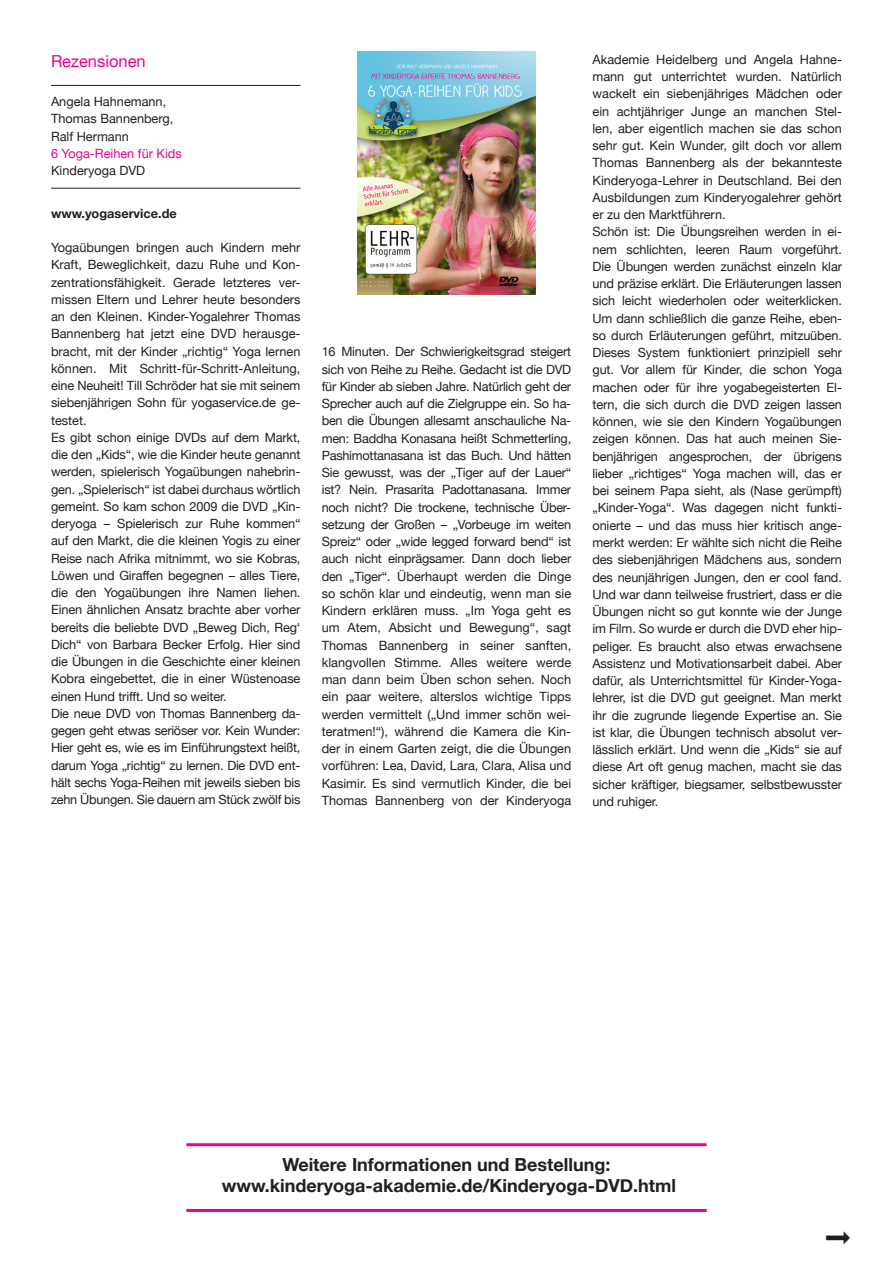
<style>
.page{position:relative;width:893px;height:1263px;background:#fff}
.page>*{position:absolute;margin:0;border:0;box-sizing:border-box;transform-origin:0 0}
.t1{font:700 18px/21.6px "Helvetica Neue";color:#231f20;text-align:center}
.t2{font:16.5px "Helvetica Neue";color:#ed028c}
.t3{font:12.75px/17.2px "Helvetica Neue";letter-spacing:-.01em;color:#231f20}
.t4{font:12.75px "Helvetica Neue";color:#ed028c}
.t5{font:700 12.75px "Helvetica Neue";color:#231f20}
</style>
<div class="page">
<img style="left:357px;top:52px;width:179px;height:242px">
<hr style="left:186px;top:1143px;width:521px;height:3px;background:#ed028c">
<hr style="left:186px;top:1209px;width:521px;height:3px;background:#ed028c">
<hr style="left:51px;top:85px;width:249px;height:1px;background:#231f20">
<hr style="left:51px;top:188px;width:249px;height:1px;background:#231f20">
<p class="t2" style="left:51px;top:51px;width:96px">Rezensionen</p>
<p class="t3" style="left:51px;top:93px;width:124px">Angela Hahnemann,<br>Thomas Bannenberg,<br>Ralf Hermann</p>
<p class="t4" style="left:51px;top:146px;width:132px">6 Yoga-Reihen für Kids</p>
<p class="t3" style="left:51px;top:162px;width:96px">Kinderyoga DVD</p>
<p class="t5" style="left:51px;top:205px;width:127px">www.yogaservice.de</p>
<p class="t3" style="left:51px;top:239px;width:251px">Yogaübungen bringen auch Kindern mehr Kraft, Beweglichkeit, dazu Ruhe und Kon&shy;zentrationsfähigkeit. Gerade letzteres ver&shy;missen Eltern und Lehrer heute besonders an den Kleinen. Kinder-Yogalehrer Thomas Bannenberg hat jetzt eine DVD herausge&shy;bracht, mit der Kinder „richtig“ Yoga lernen können. Mit Schritt-für-Schritt-Anleitung, eine Neuheit! Till Schröder hat sie mit seinem siebenjährigen Sohn für yogaservice.de ge&shy;testet.<br>Es gibt schon einige DVDs auf dem Markt, die den „Kids“, wie die Kinder heute genannt werden, spielerisch Yogaübungen nahebrin&shy;gen. „Spielerisch“ ist dabei durchaus wörtlich gemeint. So kam schon 2009 die DVD „Kin&shy;deryoga – Spielerisch zur Ruhe kommen“ auf den Markt, die die kleinen Yogis zu einer Reise nach Afrika mitnimmt, wo sie Kobras, Löwen und Giraffen begegnen – alles Tiere, die den Yogaübungen ihre Namen liehen.<br>Einen ähnlichen Ansatz brachte aber vorher bereits die beliebte DVD „Beweg Dich, Reg‘ Dich“ von Barbara Becker Erfolg. Hier sind die Übungen in die Geschichte einer kleinen Kobra eingebettet, die in einer Wüstenoase einen Hund trifft. Und so weiter.<br>Die neue DVD von Thomas Bannenberg da&shy;gegen geht etwas seriöser vor. Kein Wunder:<br>Hier geht es, wie es im Einführungstext heißt, darum Yoga „richtig“ zu lernen. Die DVD ent&shy;hält sechs Yoga-Reihen mit jeweils sieben bis zehn Übungen. Sie dauern am Stück zwölf bis</p>
<p class="t3" style="left:322px;top:343px;width:251px;text-align:justify">16 Minuten. Der Schwierigkeitsgrad steigert sich von Reihe zu Reihe. Gedacht ist die DVD für Kinder ab sieben Jahre. Natürlich geht der Sprecher auch auf die Zielgruppe ein. So ha&shy;ben die Übungen allesamt anschauliche Na&shy;men: Baddha Konasana heißt Schmetterling, Pashimottanasana ist das Buch. Und hätten Sie gewusst, was der „Tiger auf der Lauer“ ist? Nein. Prasarita Padottanasana. Immer noch nicht? Die trockene, technische Über&shy;setzung der Großen – „Vorbeuge im weiten Spreiz“ oder „wide legged forward bend“ ist auch nicht einprägsamer. Dann doch lieber den „Tiger“. Überhaupt werden die Dinge so schön klar und eindeutig, wenn man sie Kindern erklären muss. „Im Yoga geht es um Atem, Absicht und Bewegung“, sagt Thomas Bannenberg in seiner sanften, klangvollen Stimme. Alles weitere werde man dann beim Üben schon sehen. Noch ein paar weitere, alterslos wichtige Tipps werden vermittelt („Und immer schön wei&shy;teratmen!“), während die Kamera die Kin&shy;der in einem Garten zeigt, die die Übungen vorführen: Lea, David, Lara, Clara, Alisa und Kasimir. Es sind vermutlich Kinder, die bei Thomas Bannenberg von der Kinderyoga</p>
<p class="t3" style="left:592px;top:51px;width:251px">Akademie Heidelberg und Angela Hahne&shy;mann gut unterrichtet wurden. Natürlich wackelt ein siebenjähriges Mädchen oder ein achtjähriger Junge an manchen Stel&shy;len, aber eigentlich machen sie das schon sehr gut. Kein Wunder, gilt doch vor allem Thomas Bannenberg als der bekannteste Kinderyoga-Lehrer in Deutschland. Bei den Ausbildungen zum Kinderyogalehrer gehört er zu den Marktführern.<br>Schön ist: Die Übungsreihen werden in ei&shy;nem schlichten, leeren Raum vorgeführt.<br>Die Übungen werden zunächst einzeln klar und präzise erklärt. Die Erläuterungen lassen sich leicht wiederholen oder weiterklicken.<br>Um dann schließlich die ganze Reihe, eben&shy;so durch Erläuterungen geführt, mitzuüben.<br>Dieses System funktioniert prinzipiell sehr gut. Vor allem für Kinder, die schon Yoga machen oder für ihre yogabegeisterten El&shy;tern, die sich durch die DVD zeigen lassen können, wie sie den Kindern Yogaübungen zeigen können. Das hat auch meinen Sie&shy;benjährigen angesprochen, der übrigens lieber „richtiges“ Yoga machen will, das er bei seinem Papa sieht, als (Nase gerümpft) „Kinder-Yoga“. Was dagegen nicht funkti&shy;onierte – und das muss hier kritisch ange&shy;merkt werden: Er wählte sich nicht die Reihe des siebenjährigen Mädchens aus, sondern des neunjährigen Jungen, den er cool fand.<br>Und war dann teilweise frustriert, dass er die Übungen nicht so gut konnte wie der Junge im Film. So wurde er durch die DVD eher hip&shy;peliger. Es braucht also etwas erwachsene Assistenz und Motivationsarbeit dabei. Aber dafür, als Unterrichtsmittel für Kinder-Yoga&shy;lehrer, ist die DVD gut geeignet. Man merkt ihr die zugrunde liegende Expertise an. Sie ist klar, die Übungen technisch absolut ver&shy;lässlich erklärt. Und wenn die „Kids“ sie auf diese Art oft genug machen, macht sie das sicher kräftiger, biegsamer, selbstbewusster und ruhiger.</p>
<h1 class="t1" style="left:222px;top:1153px;width:456px">Weitere Informationen und Bestellung: www.kinderyoga-akademie.de/Kinderyoga-DVD.html</h1>
</div>
